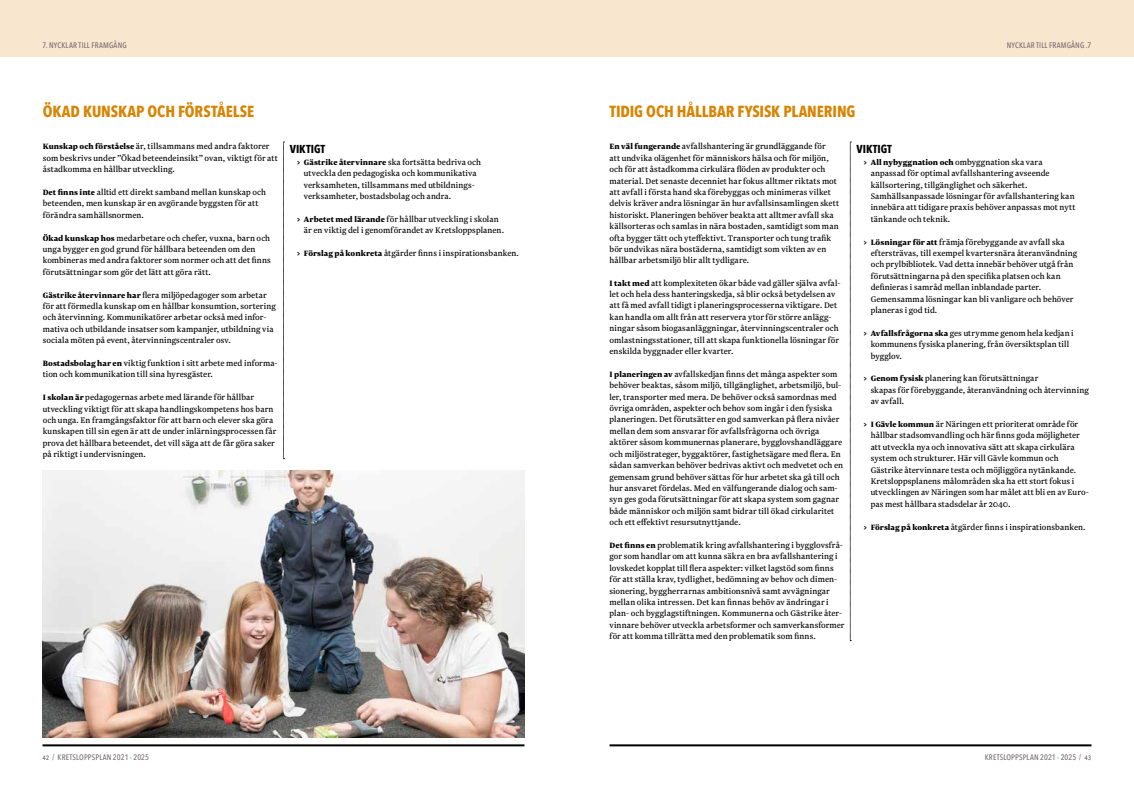
<style>
.page{position:relative;width:1134px;height:794px;background:#fff}
.page>*{position:absolute;margin:0;border:0;box-sizing:border-box;transform-origin:0 0}
.t1{font:700 16px "Avenir Next Condensed";letter-spacing:-.005em;color:#d98400}
.t2{font:700 11.5px "Avenir Next Condensed";color:#000}
.t3{font:9.5px/11.4px "Newzald";letter-spacing:.01em;color:#000}
.t4{font:500 8px "Avenir Next Condensed";letter-spacing:.015em;color:#746a6d}
.s1{font-weight:900;font-size:9px}
.s2{font-weight:900}
</style>
<div class="page">
<hr style="left:43px;top:744px;width:481px;height:2px;background:#000">
<hr style="left:609px;top:744px;width:482px;height:2px;background:#000">
<div style="left:0;top:0;width:567px;height:57px;background:#f9e6cf"></div>
<div style="left:567px;top:0;width:567px;height:57px;background:#f9e6cf"></div>
<svg style="left:283px;top:142px;width:1px;height:317px"></svg>
<svg style="left:850px;top:142px;width:1px;height:499px"></svg>
<img style="left:43px;top:471px;width:481px;height:266px">
<p class="t4" style="left:43px;top:40px;width:86px">7. NYCKLAR TILL FRAMGÅNG</p>
<p class="t4" style="left:1007px;top:40px;width:86px">NYCKLAR TILL FRAMGÅNG .7</p>
<h1 class="t1" style="left:43px;top:101px;width:213px">ÖKAD KUNSKAP OCH FÖRSTÅELSE</h1>
<h1 class="t1" style="left:609px;top:101px;width:247px">TIDIG OCH HÅLLBAR FYSISK PLANERING</h1>
<p class="t3" style="left:43px;top:141px;width:236px"><span class="s1">Kunskap och förståelse</span> är, tillsammans med andra faktorer som beskrivs under ”Ökad beteendeinsikt” ovan, viktigt för att åstadkomma en hållbar utveckling.</p>
<p class="t3" style="left:43px;top:186px;width:225px"><span class="s1">Det finns inte</span> alltid ett direkt samband mellan kunskap och beteenden, men kunskap är en avgörande byggsten för att förändra samhällsnormen.</p>
<p class="t3" style="left:43px;top:232px;width:230px"><span class="s1">Ökad kunskap hos</span> medarbetare och chefer, vuxna, barn och unga bygger en god grund för hållbara beteenden om den kombineras med andra faktorer som normer och att det finns förutsättningar som gör det lätt att göra rätt.</p>
<p class="t3" style="left:43px;top:289px;width:234px"><span class="s1">Gästrike återvinnare har</span> flera miljöpedagoger som arbetar för att förmedla kunskap om en hållbar konsumtion, sortering och återvinning. Kommunikatörer arbetar också med infor&shy;mativa och utbildande insatser som kampanjer, utbildning via sociala möten på event, återvinningscentraler osv.</p>
<p class="t3" style="left:43px;top:357px;width:236px"><span class="s1">Bostadsbolag har en</span> viktig funktion i sitt arbete med informa&shy;tion och kommunikation till sina hyresgäster.</p>
<p class="t3" style="left:43px;top:391px;width:235px"><span class="s1">I skolan är</span> pedagogernas arbete med lärande för hållbar utveckling viktigt för att skapa handlingskompetens hos barn och unga. En framgångsfaktor för att barn och elever ska göra kunskapen till sin egen är att de under inlärningsprocessen får prova det hållbara beteendet, det vill säga att de får göra saker på riktigt i undervisningen.</p>
<p class="t2" style="left:290px;top:142px;width:37px">VIKTIGT</p>
<p class="t3" style="left:304px;top:156px;width:179px;text-indent:-7px"><span class="s2">&gt;</span> <span class="s1">Gästrike återvinnare</span> ska fortsätta bedriva och utveckla den pedagogiska och kommunikativa verksamheten, tillsammans med utbildnings&shy;verksamheter, bostadsbolag och andra.</p>
<p class="t3" style="left:304px;top:213px;width:202px;text-indent:-7px"><span class="s2">&gt;</span> <span class="s1">Arbetet med lärande</span> för hållbar utveckling i skolan är en viktig del i genomförandet av Kretsloppsplanen.</p>
<p class="t3" style="left:297px;top:247px;width:224px"><span class="s2">&gt;</span> <span class="s1">Förslag på konkreta</span> åtgärder finns i inspirationsbanken.</p>
<p class="t3" style="left:609px;top:141px;width:231px"><span class="s1">En väl fungerande</span> avfallshantering är grundläggande för<br>att undvika olägenhet för människors hälsa och för miljön, och för att åstadkomma cirkulära flöden av produkter och material. Det senaste decenniet har fokus alltmer riktats mot att avfall i första hand ska förebyggas och minimeras vilket delvis kräver andra lösningar än hur avfallsinsamlingen skett historiskt. Planeringen behöver beakta att alltmer avfall ska källsorteras och samlas in nära bostaden, samtidigt som man ofta bygger tätt och yteffektivt. Transporter och tung trafik bör undvikas nära bostäderna, samtidigt som vikten av en hållbar arbetsmiljö blir allt tydligare.</p>
<p class="t3" style="left:609px;top:277px;width:233px"><span class="s1">I takt med</span> att komplexiteten ökar både vad gäller själva avfal&shy;let och hela dess hanteringskedja, så blir också betydelsen av att få med avfall tidigt i planeringsprocesserna viktigare. Det kan handla om allt från att reservera ytor för större anlägg&shy;ningar såsom biogasanläggningar, återvinningscentraler och omlastningsstationer, till att skapa funktionella lösningar för enskilda byggnader eller kvarter.</p>
<p class="t3" style="left:609px;top:368px;width:235px"><span class="s1">I planeringen av</span> avfallskedjan finns det många aspekter som behöver beaktas, såsom miljö, tillgänglighet, arbetsmiljö, bul&shy;ler, transporter med mera. De behöver också samordnas med övriga områden, aspekter och behov som ingår i den fysiska planeringen. Det förutsätter en god samverkan på flera nivåer mellan dem som ansvarar för avfallsfrågorna och övriga aktörer såsom kommunernas planerare, bygglovshandläggare och miljöstrateger, byggaktörer, fastighetsägare med flera. En sådan samverkan behöver bedrivas aktivt och medvetet och en gemensam grund behöver sättas för hur arbetet ska gå till och hur ansvaret fördelas. Med en välfungerande dialog och sam&shy;syn ges goda förutsättningar för att skapa system som gagnar både människor och miljön samt bidrar till ökad cirkularitet och ett effektivt resursutnyttjande.</p>
<p class="t3" style="left:609px;top:539px;width:236px"><span class="s1">Det finns en</span> problematik kring avfallshantering i bygglovsfrå&shy;gor som handlar om att kunna säkra en bra avfallshantering i lovskedet kopplat till flera aspekter: vilket lagstöd som finns för att ställa krav, tydlighet, bedömning av behov och dimen&shy;sionering, byggherrarnas ambitionsnivå samt avvägningar mellan olika intressen. Det kan finnas behöv av ändringar i plan- och bygglagstiftningen. Kommunerna och Gästrike åter&shy;vinnare behöver utveckla arbetsformer och samverkansformer för att komma tillrätta med den problematik som finns.</p>
<p class="t2" style="left:856px;top:142px;width:37px">VIKTIGT</p>
<p class="t3" style="left:871px;top:156px;width:206px;text-indent:-7px"><span class="s2">&gt;</span> <span class="s1">All nybyggnation och</span> ombyggnation ska vara anpassad för optimal avfallshantering avseende källsortering, tillgänglighet och säkerhet.<br>Samhällsanpassade lösningar för avfallshantering kan innebära att tidigare praxis behöver anpassas mot nytt tänkande och teknik.</p>
<p class="t3" style="left:871px;top:236px;width:208px;text-indent:-7px"><span class="s2">&gt;</span> <span class="s1">Lösningar för att</span> främja förebyggande av avfall ska eftersträvas, till exempel kvartersnära återanvändning och prylbibliotek. Vad detta innebär behöver utgå från förutsättningarna på den specifika platsen och kan definieras i samråd mellan inblandade parter.<br>Gemensamma lösningar kan bli vanligare och behöver planeras i god tid.</p>
<p class="t3" style="left:871px;top:327px;width:205px;text-indent:-7px"><span class="s2">&gt;</span> <span class="s1">Avfallsfrågorna ska</span> ges utrymme genom hela kedjan i kommunens fysiska planering, från översiktsplan till bygglov.</p>
<p class="t3" style="left:871px;top:373px;width:220px;text-indent:-7px"><span class="s2">&gt;</span> <span class="s1">Genom fysisk</span> planering kan förutsättningar<br>skapas för förebyggande, återanvändning och återvinning av avfall.</p>
<p class="t3" style="left:871px;top:418px;width:220px;text-indent:-7px"><span class="s2">&gt;</span> <span class="s1">I Gävle kommun</span> är Näringen ett prioriterat område för hållbar stadsomvandling och här finns goda möjligheter att utveckla nya och innovativa sätt att skapa cirkulära system och strukturer. Här vill Gävle kommun och Gästrike återvinnare testa och möjliggöra nytänkande.<br>Kretsloppsplanens målområden ska ha ett stort fokus i utvecklingen av Näringen som har målet att bli en av Euro&shy;pas mest hållbara stadsdelar år 2040.</p>
<p class="t3" style="left:863px;top:521px;width:224px"><span class="s2">&gt;</span> <span class="s1">Förslag på konkreta</span> åtgärder finns i inspirationsbanken.</p>
<p class="t4" style="left:43px;top:752px;width:108px">42 / KRETSLOPPSPLAN 2021 - 2025</p>
<p class="t4" style="left:985px;top:752px;width:108px">KRETSLOPPSPLAN 2021 - 2025 / 43</p>
</div>
